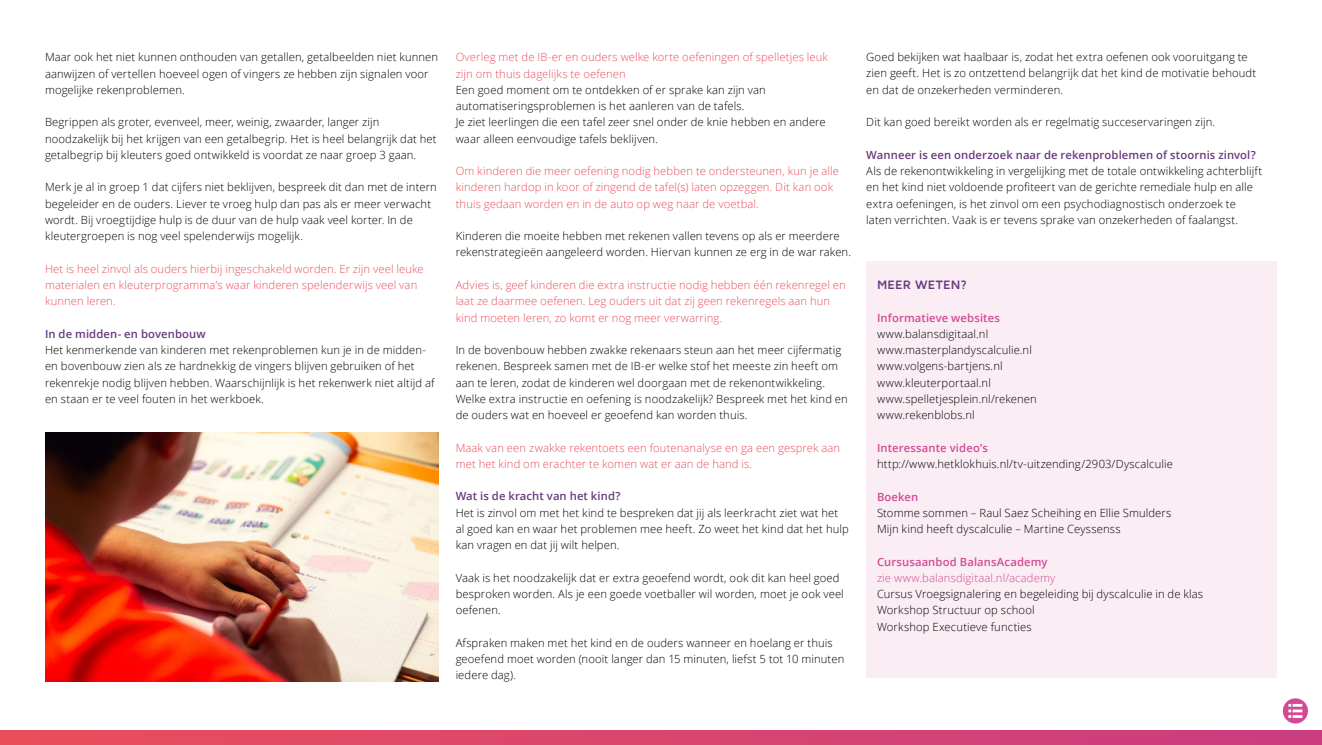
<style>
.page{position:relative;width:1322px;height:745px;background:#fff}
.page>*{position:absolute;margin:0;border:0;box-sizing:border-box;transform-origin:0 0}
.t1{font:700 12.5px "Maven Pro";letter-spacing:.02em;color:#673a7d}
.t2{font:300 11.25px/16.2px "Open Sans";letter-spacing:.01em;color:#000}
.t3{font:300 11.25px/16.2px "Open Sans";letter-spacing:.01em;color:#ea4e5a}
.t4{font:600 11.25px "Open Sans";letter-spacing:.01em;color:#673a7d}
.t5{font:600 11.25px "Open Sans";letter-spacing:.01em;color:#d24a95}
.t6{font:300 11.25px "Open Sans";letter-spacing:.01em;color:#d24a95}
</style>
<div class="page">
<svg style="left:0;top:730px;width:1322px;height:14px;background:#d9456d"></svg>
<svg style="left:1283px;top:698px;width:25px;height:25px"></svg>
<div style="left:866px;top:261px;width:411px;height:417px;background:#faedf4"></div>
<img style="left:45px;top:432px;width:394px;height:248px">
<p class="t2" style="left:45px;top:49px;width:395px">Maar ook het niet kunnen onthouden van getallen, getalbeelden niet kunnen aanwijzen of vertellen hoeveel ogen of vingers ze hebben zijn signalen voor mogelijke rekenproblemen.</p>
<p class="t2" style="left:45px;top:114px;width:393px">Begrippen als groter, evenveel, meer, weinig, zwaarder, langer zijn noodzakelijk bij het krijgen van een getalbegrip. Het is heel belangrijk dat het getalbegrip bij kleuters goed ontwikkeld is voordat ze naar groep 3 gaan.</p>
<p class="t2" style="left:45px;top:179px;width:393px">Merk je al in groep 1 dat cijfers niet beklijven, bespreek dit dan met de intern begeleider en de ouders. Liever te vroeg hulp dan pas als er meer verwacht wordt. Bij vroegtijdige hulp is de duur van de hulp vaak veel korter. In de kleutergroepen is nog veel spelenderwijs mogelijk.</p>
<p class="t3" style="left:45px;top:260px;width:380px">Het is heel zinvol als ouders hierbij ingeschakeld worden. Er zijn veel leuke materialen en kleuterprogramma’s waar kinderen spelenderwijs veel van kunnen leren.</p>
<p class="t4" style="left:45px;top:326px;width:162px">In de midden- en bovenbouw</p>
<p class="t2" style="left:45px;top:341px;width:391px">Het kenmerkende van kinderen met rekenproblemen kun je in de midden&shy;en bovenbouw zien als ze hardnekkig de vingers blijven gebruiken of het rekenrekje nodig blijven hebben. Waarschijnlijk is het rekenwerk niet altijd af en staan er te veel fouten in het werkboek.</p>
<p class="t3" style="left:456px;top:49px;width:374px">Overleg met de IB-er en ouders welke korte oefeningen of spelletjes leuk zijn om thuis dagelijks te oefenen</p>
<p class="t2" style="left:456px;top:81px;width:372px">Een goed moment om te ontdekken of er sprake kan zijn van automatiseringsproblemen is het aanleren van de tafels.<br>Je ziet leerlingen die een tafel zeer snel onder de knie hebben en andere waar alleen eenvoudige tafels beklijven.</p>
<p class="t3" style="left:456px;top:162px;width:385px">Om kinderen die meer oefening nodig hebben te ondersteunen, kun je alle kinderen hardop in koor of zingend de tafel(s) laten opzeggen. Dit kan ook thuis gedaan worden en in de auto op weg naar de voetbal.</p>
<p class="t2" style="left:456px;top:227px;width:397px">Kinderen die moeite hebben met rekenen vallen tevens op als er meerdere rekenstrategieën aangeleerd worden. Hiervan kunnen ze erg in de war raken.</p>
<p class="t3" style="left:456px;top:276px;width:392px">Advies is, geef kinderen die extra instructie nodig hebben één rekenregel en laat ze daarmee oefenen. Leg ouders uit dat zij geen rekenregels aan hun kind moeten leren, zo komt er nog meer verwarring.</p>
<p class="t2" style="left:456px;top:341px;width:394px">In de bovenbouw hebben zwakke rekenaars steun aan het meer cijfermatig rekenen. Bespreek samen met de IB-er welke stof het meeste zin heeft om aan te leren, zodat de kinderen wel doorgaan met de rekenontwikkeling.<br>Welke extra instructie en oefening is noodzakelijk? Bespreek met het kind en de ouders wat en hoeveel er geoefend kan worden thuis.</p>
<p class="t3" style="left:456px;top:439px;width:386px">Maak van een zwakke rekentoets een foutenanalyse en ga een gesprek aan met het kind om erachter te komen wat er aan de hand is.</p>
<p class="t4" style="left:456px;top:488px;width:166px">Wat is de kracht van het kind?</p>
<p class="t2" style="left:456px;top:504px;width:394px">Het is zinvol om met het kind te bespreken dat jij als leerkracht ziet wat het al goed kan en waar het problemen mee heeft. Zo weet het kind dat het hulp kan vragen en dat jij wilt helpen.</p>
<p class="t2" style="left:456px;top:569px;width:390px">Vaak is het noodzakelijk dat er extra geoefend wordt, ook dit kan heel goed besproken worden. Als je een goede voetballer wil worden, moet je ook veel oefenen.</p>
<p class="t2" style="left:456px;top:634px;width:390px">Afspraken maken met het kind en de ouders wanneer en hoelang er thuis geoefend moet worden (nooit langer dan 15 minuten, liefst 5 tot 10 minuten iedere dag).</p>
<p class="t2" style="left:866px;top:49px;width:391px">Goed bekijken wat haalbaar is, zodat het extra oefenen ook vooruitgang te zien geeft. Het is zo ontzettend belangrijk dat het kind de motivatie behoudt en dat de onzekerheden verminderen.</p>
<p class="t2" style="left:866px;top:114px;width:350px">Dit kan goed bereikt worden als er regelmatig succeservaringen zijn.</p>
<p class="t4" style="left:866px;top:147px;width:391px">Wanneer is een onderzoek naar de rekenproblemen of stoornis zinvol?</p>
<p class="t2" style="left:866px;top:162px;width:397px">Als de rekenontwikkeling in vergelijking met de totale ontwikkeling achterblijft en het kind niet voldoende profiteert van de gerichte remediale hulp en alle extra oefeningen, is het zinvol om een psychodiagnostisch onderzoek te laten verrichten. Vaak is er tevens sprake van onzekerheden of faalangst.</p>
<p class="t1" style="left:877px;top:278px;width:91px">MEER WETEN?</p>
<p class="t5" style="left:877px;top:309px;width:124px">Informatieve websites</p>
<p class="t2" style="left:877px;top:325px;width:161px">www.balansdigitaal.nl www.masterplandyscalculie.nl www.volgens-bartjens.nl www.kleuterportaal.nl www.spelletjesplein.nl/rekenen www.rekenblobs.nl</p>
<p class="t5" style="left:877px;top:439px;width:112px">Interessante video’s</p>
<p class="t2" style="left:877px;top:455px;width:297px">http://www.hetklokhuis.nl/tv-uitzending/2903/Dyscalculie</p>
<p class="t5" style="left:877px;top:488px;width:43px">Boeken</p>
<p class="t2" style="left:877px;top:504px;width:296px">Stomme sommen – Raul Saez Scheihing en Ellie Smulders<br>Mijn kind heeft dyscalculie – Martine Ceyssenss</p>
<p class="t5" style="left:877px;top:553px;width:172px">Cursusaanbod BalansAcademy</p>
<p class="t6" style="left:877px;top:569px;width:180px">zie www.balansdigitaal.nl/academy</p>
<p class="t2" style="left:877px;top:585px;width:328px">Cursus Vroegsignalering en begeleiding bij dyscalculie in de klas<br>Workshop Structuur op school<br>Workshop Executieve functies</p>
</div>
